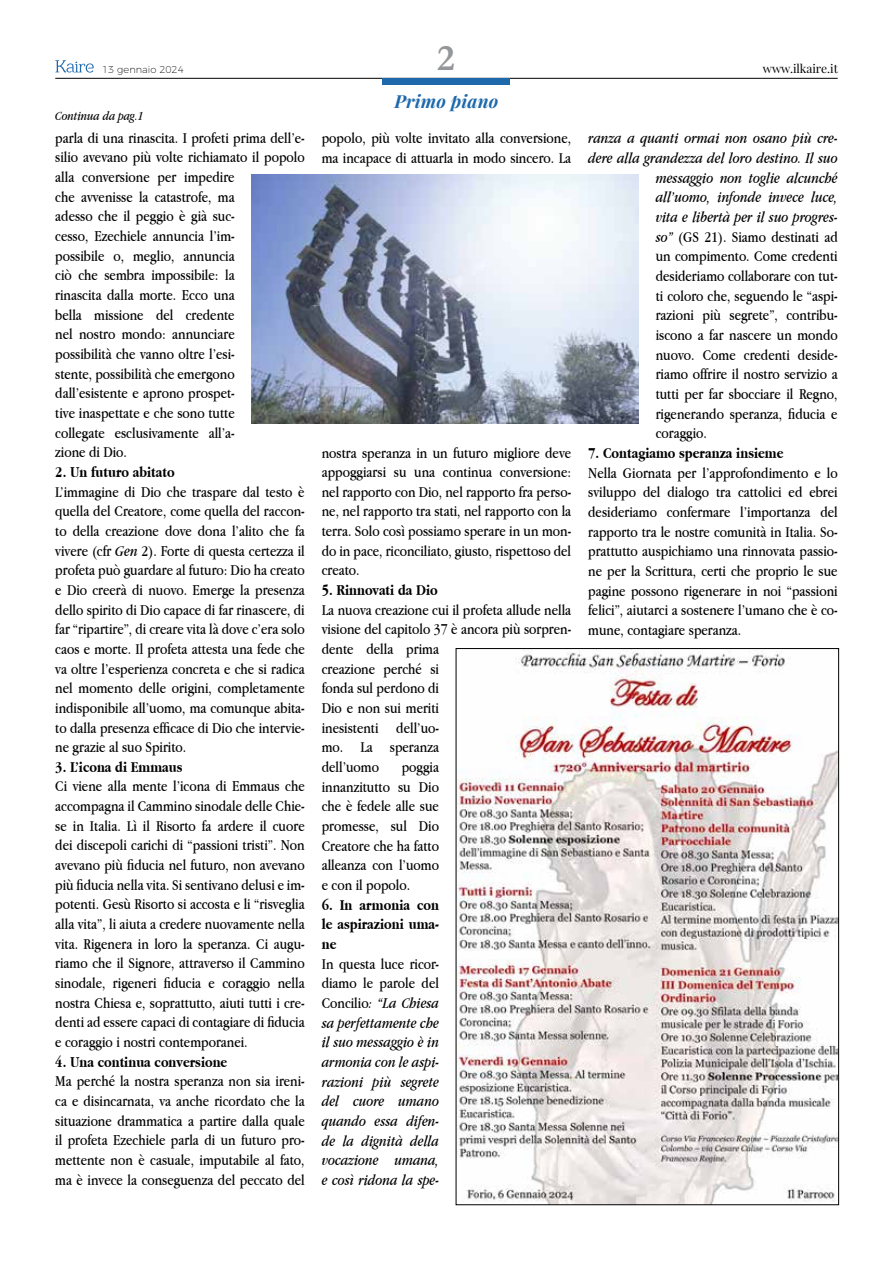
<style>
.page{position:relative;width:893px;height:1263px;background:#fff}
.page>*{position:absolute;margin:0;border:0;box-sizing:border-box;transform-origin:0 0}
.t1{font:700 37.5px "Garamond";color:#949699}
.t2{font:italic 700 18px "Playfair Display";letter-spacing:.01em;color:#1e69ab}
.t3{font:15.75px/19.6px "Apple Garamond";color:#000;text-align:justify}
.t4{font:italic 15.75px/19.6px "Apple Garamond";color:#000;text-align:justify}
.t5{font:700 15.75px/19.6px "Apple Garamond";color:#000;text-align:justify}
.t6{font:italic 13.05px "Apple Garamond";color:#000}
.t7{font:12px "Playfair Display";color:#000}
.t8{font:200 9.9px "Montserrat";color:#000}
.s1{font-style:italic}
.s2{font-style:normal}
</style>
<div class="page">
<hr style="left:55px;top:78px;width:783px;height:1px;background:#000">
<div style="left:382px;top:78px;width:127px;height:7px;background:#1e69ab"></div>
<svg style="left:55px;top:60px;width:39px;height:13px"></svg>
<img style="left:252px;top:174px;width:387px;height:249px">
<img style="left:458px;top:650px;width:379px;height:553px">
<p class="t8" style="left:102px;top:62px;width:83px">13 gennaio 2024</p>
<p class="t6" style="left:55px;top:108px;width:90px">Continua da pag.1</p>
<p class="t3" style="left:55px;top:128px;width:251px;text-align:left">parla di una rinascita. I profeti prima dell’e&shy;silio avevano più volte richiamato il popolo alla conversione per impedire<br>che avvenisse la catastrofe, ma<br>adesso che il peggio è già suc-<br>cesso, Ezechiele annuncia l’im-<br>possibile o, meglio, annuncia<br>ciò che sembra impossibile: la<br>rinascita dalla morte. Ecco una<br>bella missione del credente<br>nel nostro mondo: annunciare<br>possibilità che vanno oltre l’esi-<br>stente, possibilità che emergono dall’esistente e aprono prospet-<br>tive inaspettate e che sono tutte<br>collegate esclusivamente all’a-<br>zione di Dio.</p>
<p class="t5" style="left:55px;top:462px;width:121px">2. Un futuro abitato</p>
<p class="t3" style="left:55px;top:481px;width:251px">L’immagine di Dio che traspare dal testo è quella del Creatore, come quella del raccon&shy;to della creazione dove dona l’alito che fa vivere (cfr <span class="s1">Gen</span> 2). Forte di questa certezza il profeta può guardare al futuro: Dio ha creato e Dio creerà di nuovo. Emerge la presenza dello spirito di Dio capace di far rinascere, di far “ripartire”, di creare vita là dove c’era solo caos e morte. Il profeta attesta una fede che va oltre l’esperienza concreta e che si radica nel momento delle origini, completamente indisponibile all’uomo, ma comunque abita&shy;to dalla presenza efficace di Dio che intervie&shy;ne grazie al suo Spirito.</p>
<p class="t5" style="left:55px;top:757px;width:129px">3. L’icona di Emmaus</p>
<p class="t3" style="left:55px;top:776px;width:251px">Ci viene alla mente l’icona di Emmaus che accompagna il Cammino sinodale delle Chie&shy;se in Italia. Lì il Risorto fa ardere il cuore dei discepoli carichi di “passioni tristi”. Non avevano più fiducia nel futuro, non avevano più fiducia nella vita. Si sentivano delusi e im&shy;potenti. Gesù Risorto si accosta e li “risveglia alla vita”, li aiuta a credere nuovamente nella vita. Rigenera in loro la speranza. Ci augu&shy;riamo che il Signore, attraverso il Cammino sinodale, rigeneri fiducia e coraggio nella nostra Chiesa e, soprattutto, aiuti tutti i cre&shy;denti ad essere capaci di contagiare di fiducia e coraggio i nostri contemporanei.</p>
<p class="t5" style="left:55px;top:1052px;width:174px">4. Una continua conversione</p>
<p class="t3" style="left:55px;top:1071px;width:251px">Ma perché la nostra speranza non sia ireni&shy;ca e disincarnata, va anche ricordato che la situazione drammatica a partire dalla quale il profeta Ezechiele parla di un futuro pro&shy;mettente non è casuale, imputabile al fato, ma è invece la conseguenza del peccato del</p>
<h1 class="t1" style="left:437px;top:36px;width:19px">2</h1>
<p class="t2" style="left:394px;top:89px;width:105px">Primo piano</p>
<p class="t3" style="left:322px;top:128px;width:251px">popolo, più volte invitato alla conversione, ma incapace di attuarla in modo sincero. La</p>
<p class="t3" style="left:322px;top:442px;width:251px">nostra speranza in un futuro migliore deve appoggiarsi su una continua conversione: nel rapporto con Dio, nel rapporto fra perso&shy;ne, nel rapporto tra stati, nel rapporto con la terra. Solo così possiamo sperare in un mon&shy;do in pace, riconciliato, giusto, rispettoso del creato.</p>
<p class="t5" style="left:322px;top:580px;width:117px">5. Rinnovati da Dio</p>
<p class="t3" style="left:322px;top:600px;width:251px;text-align:left">La nuova creazione cui il profeta allude nella visione del capitolo 37 è ancora più sorpren&shy;dente della prima<br>creazione perché si<br>fonda sul perdono di<br>Dio e non sui meriti<br>inesistenti dell’uo-<br>mo. La speranza<br>dell’uomo</p>
<p class="t3" style="left:322px;top:757px;width:119px;text-indent:80px">poggia innanzitutto su Dio che è fedele alle sue promesse, sul Dio Creatore che ha fatto alleanza con l’uomo e con il popolo.</p>
<p class="t5" style="left:322px;top:895px;width:119px">6. In armonia con le aspirazioni uma&shy;ne</p>
<p class="t4" style="left:322px;top:953px;width:119px"><span class="s2">In questa luce ricor&shy;diamo le parole del Concilio</span>: “La Chiesa sa perfettamente che il suo messaggio è in armonia con le aspi&shy;razioni più segrete del cuore umano quando essa difen&shy;de la dignità della vocazione umana, e così ridona la spe-</p>
<p class="t7" style="left:763px;top:61px;width:77px">www.ilkaire.it</p>
<p class="t4" style="left:588px;top:128px;width:251px">ranza a quanti ormai non osano più cre-</p>
<p class="t4" style="left:588px;top:148px;width:251px">dere alla grandezza del loro destino. Il suo</p>
<p class="t4" style="left:656px;top:168px;width:183px">messaggio non toglie alcunché</p>
<p class="t4" style="left:656px;top:187px;width:183px">all’uomo, infonde invece luce,</p>
<p class="t4" style="left:656px;top:207px;width:183px">vita e libertà per il suo progres-</p>
<p class="t3" style="left:656px;top:226px;width:183px"><span class="s1">so”</span> (GS 21). Siamo destinati ad</p>
<p class="t3" style="left:656px;top:246px;width:183px">un compimento. Come credenti</p>
<p class="t3" style="left:656px;top:266px;width:183px">desideriamo collaborare con tut-</p>
<p class="t3" style="left:656px;top:285px;width:183px">ti coloro che, seguendo le “aspi-</p>
<p class="t3" style="left:656px;top:305px;width:183px">razioni più segrete”, contribu-</p>
<p class="t3" style="left:656px;top:325px;width:183px">iscono a far nascere un mondo</p>
<p class="t3" style="left:656px;top:344px;width:183px">nuovo. Come credenti deside-</p>
<p class="t3" style="left:656px;top:364px;width:183px">riamo offrire il nostro servizio a</p>
<p class="t3" style="left:656px;top:384px;width:183px">tutti per far sbocciare il Regno,</p>
<p class="t3" style="left:656px;top:403px;width:183px">rigenerando speranza, fiducia e</p>
<p class="t3" style="left:656px;top:423px;width:53px">coraggio.</p>
<p class="t5" style="left:588px;top:443px;width:197px">7. Contagiamo speranza insieme</p>
<p class="t3" style="left:588px;top:462px;width:251px">Nella Giornata per l’approfondimento e lo sviluppo del dialogo tra cattolici ed ebrei desideriamo confermare l’importanza del rapporto tra le nostre comunità in Italia. So&shy;prattutto auspichiamo una rinnovata passio&shy;ne per la Scrittura, certi che proprio le sue pagine possono rigenerare in noi “passioni felici”, aiutarci a sostenere l’umano che è co&shy;mune, contagiare speranza.</p>
</div>
